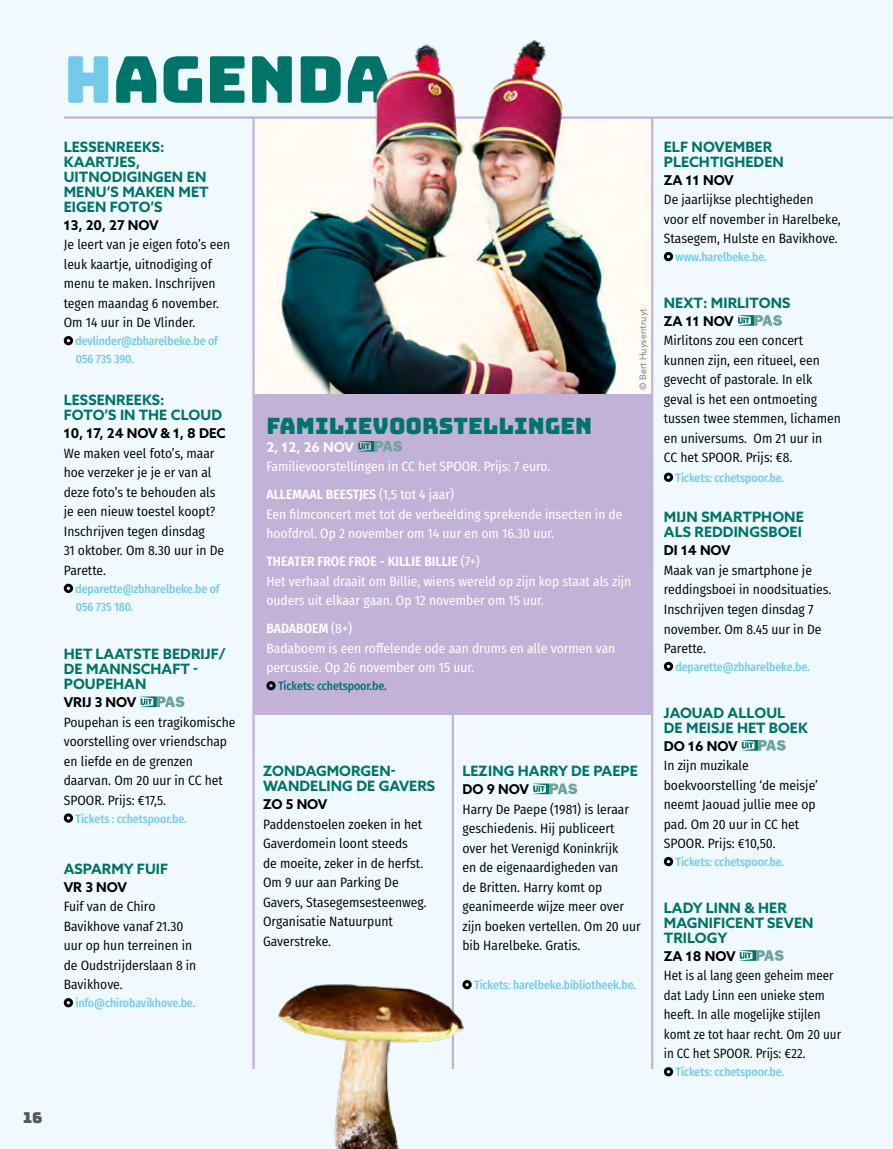
<style>
.page{position:relative;width:893px;height:1149px;background:#fff}
.page>*{position:absolute;margin:0;border:0;box-sizing:border-box;transform-origin:0 0}
.t1{font:64.5px "Bungee";color:#007468}
.t2{font:22.5px "Bungee";color:#007468}
.t3{font:15px "Bungee";color:#575756}
.t4{font:700 14.25px/15px "Azo Sans";letter-spacing:.005em;color:#007468}
.t5{font:13.5px/19.5px "Fira Sans Condensed";color:#000}
.t6{font:13.5px/19.5px "Fira Sans Condensed";color:#fff}
.t7{font:13.5px/19.5px "Fira Sans Condensed";color:#000;scale:.96 1}
.t8{font:700 13.5px "Azo Sans";color:#000}
.t9{font:700 13.5px "Azo Sans";color:#fff}
.t10{font:500 12px/18px "Fira Sans Condensed";letter-spacing:-.01em;color:#73caea}
.t11{font:500 12px "Fira Sans Condensed";letter-spacing:-.01em;color:#007468}
.t12{font:9px "Azo Sans";color:#878787}
.s1{color:#73caea}
.s2{font-weight:600}
</style>
<div class="page">
<div style="left:0;top:0;width:893px;height:1148px;background:#f0f9fd"></div>
<div style="left:254px;top:394px;width:398px;height:320px;background:#c3b2d7"></div>
<svg style="left:358px;top:441px;width:44px;height:10px"></svg>
<div style="left:266px;top:680px;width:10px;height:10px;border:3px solid #000;border-radius:50%"></div>
<div style="left:64px;top:336px;width:9px;height:9px;border:3px solid #000;border-radius:50%"></div>
<div style="left:64px;top:583px;width:9px;height:9px;border:3px solid #000;border-radius:50%"></div>
<svg style="left:140px;top:696px;width:45px;height:10px"></svg>
<div style="left:64px;top:813px;width:9px;height:9px;border:3px solid #000;border-radius:50%"></div>
<div style="left:64px;top:997px;width:9px;height:9px;border:3px solid #000;border-radius:50%"></div>
<hr style="left:64px;top:116px;width:829px;height:3px;background:#c3b2d7">
<hr style="left:452px;top:690px;width:2px;height:378px;background:#c3b2d7">
<hr style="left:252px;top:117px;width:3px;height:951px;background:#c3b2d7">
<hr style="left:651px;top:117px;width:2px;height:951px;background:#c3b2d7">
<svg style="left:532px;top:783px;width:45px;height:10px"></svg>
<div style="left:664px;top:252px;width:9px;height:9px;border:3px solid #000;border-radius:50%"></div>
<svg style="left:737px;top:315px;width:45px;height:10px"></svg>
<div style="left:664px;top:472px;width:9px;height:9px;border:3px solid #000;border-radius:50%"></div>
<div style="left:664px;top:661px;width:9px;height:9px;border:3px solid #000;border-radius:50%"></div>
<svg style="left:741px;top:740px;width:45px;height:10px"></svg>
<div style="left:664px;top:856px;width:9px;height:9px;border:3px solid #000;border-radius:50%"></div>
<svg style="left:739px;top:950px;width:45px;height:10px"></svg>
<div style="left:664px;top:1066px;width:9px;height:9px;border:3px solid #000;border-radius:50%"></div>
<img style="left:278px;top:974px;width:194px;height:174px">
<img style="left:253px;top:40px;width:399px;height:354px">
<p class="t3" style="left:23px;top:1108px;width:21px">16</p>
<h1 class="t1" style="left:64px;top:43px;width:329px"><span class="s1">H</span>AGENDA</h1>
<p class="t4" style="left:64px;top:139px;width:146px">LESSENREEKS:<br>KAARTJES,<br>UITNODIGINGEN EN<br>MENU’S MAKEN MET<br>EIGEN FOTO’S</p>
<p class="t8" style="left:64px;top:216px;width:96px">13, 20, 27 NOV</p>
<p class="t5" style="left:64px;top:234px;width:168px">Je leert van je eigen foto’s een leuk kaartje, uitnodiging of menu te maken. Inschrijven tegen maandag 6 november.<br>Om 14 uur in De Vlinder.</p>
<p class="t10" style="left:75px;top:331px;width:144px">devlinder@zbharelbeke.be of<br>056 735 390.</p>
<p class="t4" style="left:64px;top:392px;width:160px">LESSENREEKS:<br>FOTO’S IN THE CLOUD</p>
<p class="t8" style="left:64px;top:424px;width:163px">10, 17, 24 NOV &amp; 1, 8 DEC</p>
<p class="t5" style="left:64px;top:443px;width:162px">We maken veel foto’s, maar hoe verzeker je je er van al deze foto’s te behouden als je een nieuw toestel koopt?<br>Inschrijven tegen dinsdag<br>31 oktober. Om 8.30 uur in De<br>Parette.</p>
<p class="t10" style="left:75px;top:579px;width:146px">deparette@zbharelbeke.be of<br>056 735 180.</p>
<p class="t4" style="left:64px;top:646px;width:163px">HET LAATSTE BEDRIJF/<br>DE MANNSCHAFT -<br>POUPEHAN</p>
<p class="t8" style="left:64px;top:693px;width:74px">VRIJ 3 NOV</p>
<p class="t5" style="left:64px;top:711px;width:173px">Poupehan is een tragikomische voorstelling over vriendschap en liefde en de grenzen daarvan. Om 20 uur in CC het<br>SPOOR. Prijs: €17,5.</p>
<p class="t10" style="left:75px;top:808px;width:113px">Tickets : cchetspoor.be.</p>
<p class="t4" style="left:64px;top:860px;width:106px">ASPARMY FUIF</p>
<p class="t8" style="left:64px;top:877px;width:65px">VR 3 NOV</p>
<p class="t5" style="left:64px;top:896px;width:134px">Fuif van de Chiro<br>Bavikhove vanaf 21.30 uur op hun terreinen in de Oudstrijderslaan 8 in<br>Bavikhove.</p>
<p class="t10" style="left:75px;top:993px;width:121px">info@chirobavikhove.be.</p>
<p class="t12" style="left:637px;top:389px;width:83px;rotate:-90deg">© Bert Huysentruyt</p>
<h2 class="t2" style="left:266px;top:412px;width:327px">FAMILIEVOORSTELLINGEN</h2>
<p class="t9" style="left:266px;top:438px;width:89px">2, 12, 26 NOV</p>
<p class="t6" style="left:266px;top:452px;width:286px;line-height:28px">Familievoorstellingen in CC het SPOOR. Prijs: 7 euro.<br><span class="s2">ALLEMAAL BEESTJES</span> (1,5 tot 4 jaar)</p>
<p class="t6" style="left:266px;top:503px;width:358px">Een filmconcert met tot de verbeelding sprekende insecten in de hoofdrol. Op 2 november om 14 uur en om 16.30 uur.</p>
<p class="t6" style="left:266px;top:551px;width:366px"><span class="s2">THEATER FROE FROE - KILLIE BILLIE</span> (7+)<br>Het verhaal draait om Billie, wiens wereld op zijn kop staat als zijn ouders uit elkaar gaan. Op 12 november om 15 uur.</p>
<p class="t6" style="left:266px;top:618px;width:350px"><span class="s2">BADABOEM</span> (8+)<br>Badaboem is een roffelende ode aan drums en alle vormen van percussie. Op 26 november om 15 uur.</p>
<p class="t11" style="left:278px;top:676px;width:110px">Tickets: cchetspoor.be.</p>
<p class="t4" style="left:263px;top:763px;width:174px">ZONDAGMORGEN-<br>WANDELING DE GAVERS</p>
<p class="t8" style="left:263px;top:795px;width:66px">ZO 5 NOV</p>
<p class="t5" style="left:263px;top:813px;width:165px">Paddenstoelen zoeken in het<br>Gaverdomein loont steeds<br>de moeite, zeker in de herfst.<br>Om 9 uur aan Parking De<br>Gavers, Stasegemsesteenweg.<br>Organisatie Natuurpunt<br>Gaverstreke.</p>
<p class="t4" style="left:462px;top:763px;width:177px">LEZING HARRY DE PAEPE</p>
<p class="t8" style="left:462px;top:780px;width:68px">DO 9 NOV</p>
<p class="t5" style="left:462px;top:798px;width:180px">Harry De Paepe (1981) is leraar geschiedenis. Hij publiceert over het Verenigd Koninkrijk<br>en de eigenaardigheden van<br>de Britten. Harry komt op geanimeerde wijze meer over zijn boeken vertellen. Om 20 uur bib Harelbeke. Gratis.</p>
<p class="t10" style="left:474px;top:975px;width:164px">Tickets: harelbeke.bibliotheek.be.</p>
<p class="t4" style="left:664px;top:139px;width:122px">ELF NOVEMBER<br>PLECHTIGHEDEN</p>
<p class="t8" style="left:664px;top:171px;width:71px">ZA 11 NOV</p>
<p class="t5" style="left:664px;top:189px;width:178px">De jaarlijkse plechtigheden voor elf november in Harelbeke,<br>Stasegem, Hulste en Bavikhove.</p>
<p class="t10" style="left:675px;top:247px;width:93px">www.harelbeke.be.</p>
<p class="t4" style="left:664px;top:295px;width:128px">NEXT: MIRLITONS</p>
<p class="t8" style="left:664px;top:312px;width:71px">ZA 11 NOV</p>
<p class="t5" style="left:664px;top:330px;width:179px">Mirlitons zou een concert kunnen zijn, een ritueel, een gevecht of pastorale. In elk geval is het een ontmoeting tussen twee stemmen, lichamen en universums. Om 21 uur in<br>CC het SPOOR. Prijs: €8.</p>
<p class="t10" style="left:675px;top:468px;width:110px">Tickets: cchetspoor.be.</p>
<p class="t4" style="left:664px;top:509px;width:141px">MIJN SMARTPHONE<br>ALS REDDINGSBOEI</p>
<p class="t8" style="left:664px;top:541px;width:68px">DI 14 NOV</p>
<p class="t5" style="left:664px;top:560px;width:169px">Maak van je smartphone je reddingsboei in noodsituaties.<br>Inschrijven tegen dinsdag 7 november. Om 8.45 uur in De<br>Parette.</p>
<p class="t10" style="left:675px;top:657px;width:136px">deparette@zbharelbeke.be.</p>
<p class="t4" style="left:664px;top:704px;width:145px">JAOUAD ALLOUL<br>DE MEISJE HET BOEK</p>
<p class="t8" style="left:664px;top:736px;width:75px">DO 16 NOV</p>
<p class="t5" style="left:664px;top:755px;width:156px">In zijn muzikale boekvoorstelling ‘de meisje’ neemt Jaouad jullie mee op pad. Om 20 uur in CC het<br>SPOOR. Prijs: €10,50.</p>
<p class="t10" style="left:675px;top:852px;width:110px">Tickets: cchetspoor.be.</p>
<p class="t4" style="left:664px;top:899px;width:151px">LADY LINN &amp; HER<br>MAGNIFICENT SEVEN<br>TRILOGY</p>
<p class="t8" style="left:664px;top:946px;width:73px">ZA 18 NOV</p>
<p class="t7" style="left:664px;top:965px;width:186px">Het is al lang geen geheim meer dat Lady Linn een unieke stem heeft. In alle mogelijke stijlen komt ze tot haar recht. Om 20 uur in CC het SPOOR. Prijs: €22.</p>
<p class="t10" style="left:675px;top:1062px;width:110px">Tickets: cchetspoor.be.</p>
</div>
